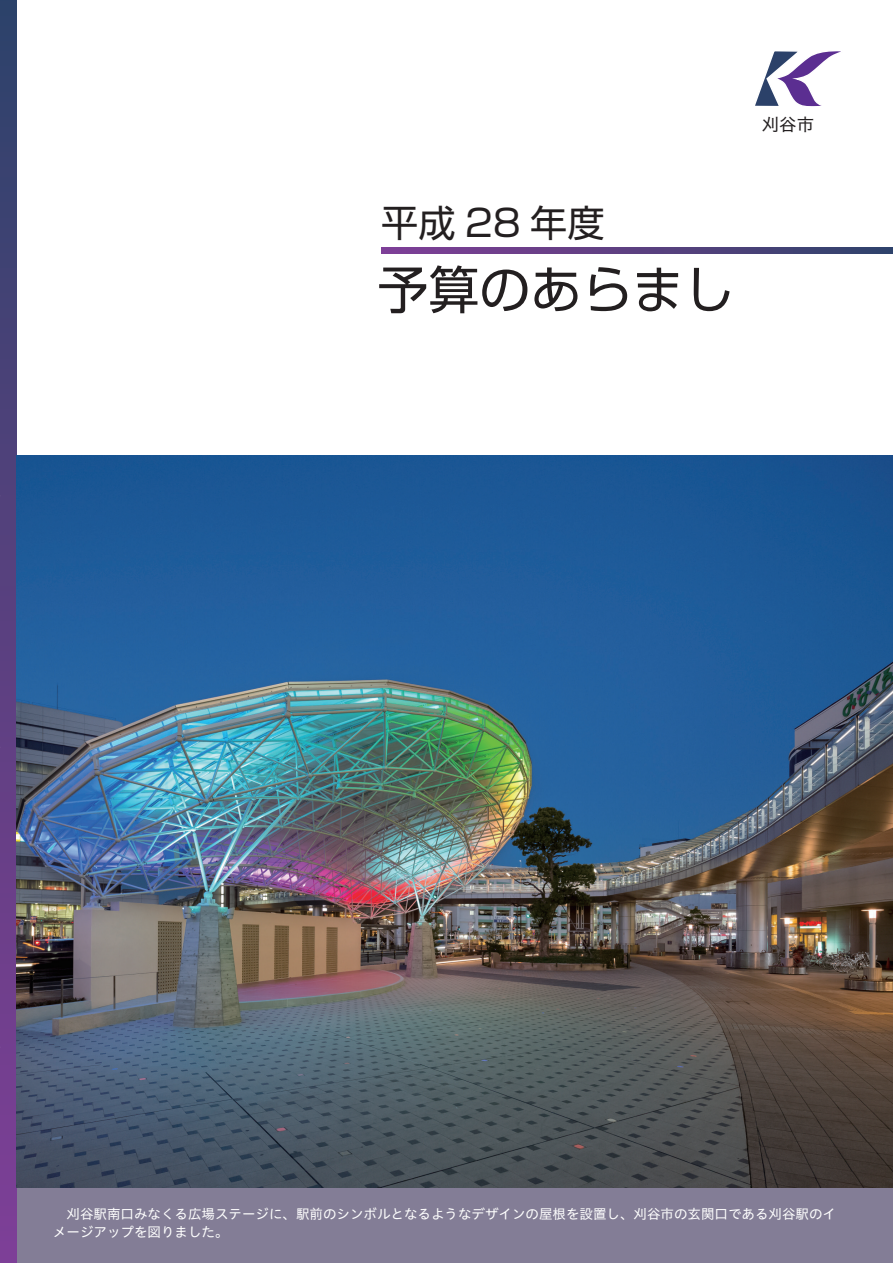
<style>
.page{position:relative;width:893px;height:1263px;background:#fff}
.page>*{position:absolute;margin:0;border:0;box-sizing:border-box;transform-origin:0 0}
.t1{font:51px "Shin Go Pro";color:#231f20}
.t2{font:37.05px "Shin Go Pro";color:#231f20}
.t3{font:17.4px "Hiragino UD Sans Std N W4";color:#231f20}
.t4{font:13.5px/18px "Hiragino UD Sans Std N W4";color:#fff}
</style>
<div class="page">
<div style="left:5px;top:1187px;width:888px;height:76px;background:#837d96"></div>
<div style="left:0;top:0;width:16px;height:1263px;background:linear-gradient(to bottom,#2f426a,#813e96)"></div>
<svg style="left:755px;top:51px;width:86px;height:56px"></svg>
<svg style="left:381px;top:248px;width:512px;height:5px"></svg>
<img style="left:16px;top:455px;width:877px;height:732px">
<h2 class="t2" style="left:381px;top:193px;width:225px">平成 28 年度</h2>
<h1 class="t1" style="left:377px;top:248px;width:358px">予算のあらまし</h1>
<p class="t3" style="left:762px;top:111px;width:54px">刈谷市</p>
<p class="t4" style="left:53px;top:1204px;width:785px">　刈谷駅南口みなくる広場ステージに、駅前のシンボルとなるようなデザインの屋根を設置し、刈谷市の玄関口である刈谷駅のイメージアップを図りました。</p>
</div>
